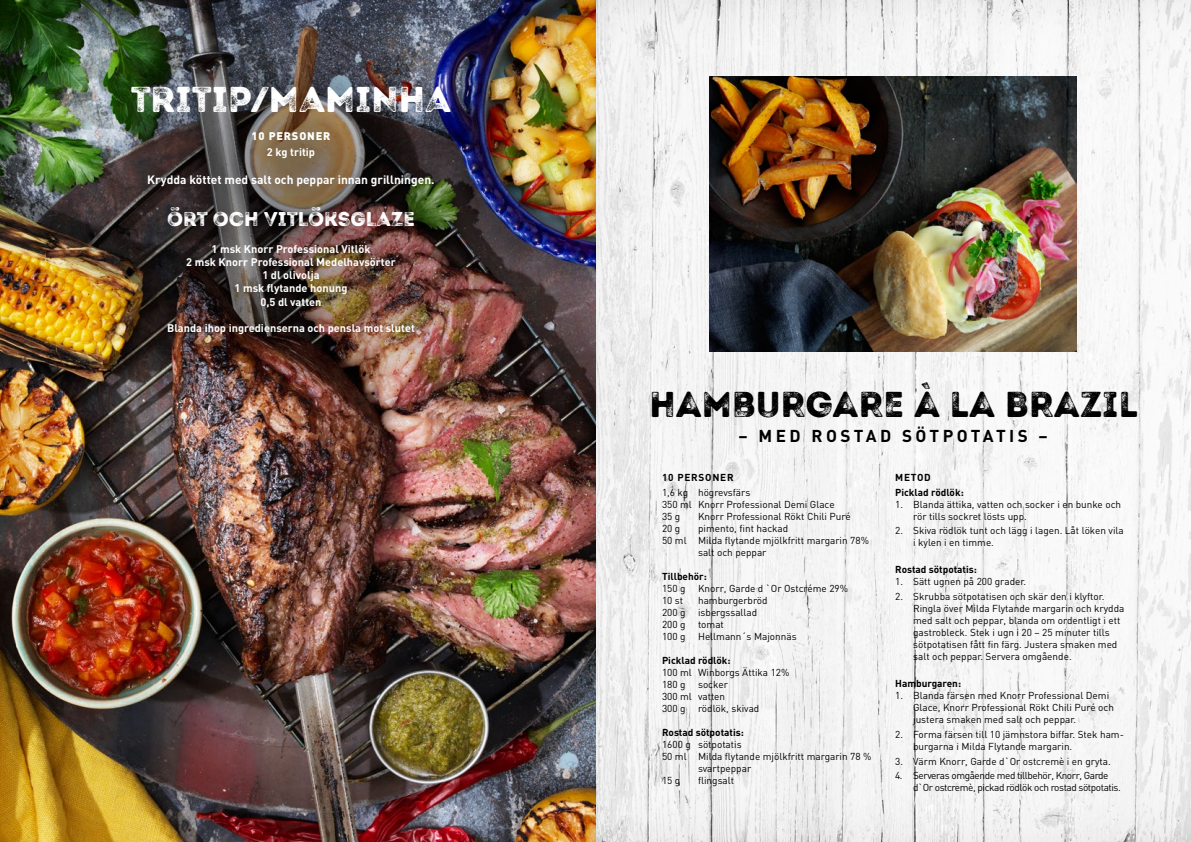
<style>
.page{position:relative;width:1191px;height:842px;background:#fff}
.page>*{position:absolute;margin:0;border:0;box-sizing:border-box;transform-origin:0 0}
.t1{font:36px "Intro Rust G Base";color:#000}
.t2{font:36px "Intro Rust G Base";color:#fff}
.t3{font:20px "Intro Rust G Base";color:#fff}
.t4{font:700 17px "DIN";letter-spacing:.2em;color:#000}
.t5{font:700 12px "DIN";color:#fff}
.t6{font:700 11px/13.2px "DIN";color:#fff;text-align:center}
.t7{font:900 11px "DIN";letter-spacing:.075em;color:#fff}
.t8{font:10px/12px "DIN";color:#000}
.t9{font:700 10px/14.8px "DIN";color:#000}
.t10{font:10px/12px "DIN";letter-spacing:-.04em;color:#000}
.t11{font:700 10px "DIN";letter-spacing:.075em;color:#000}
</style>
<div class="page">
<img style="left:0;top:0;width:1191px;height:842px">
<img style="left:709px;top:77px;width:367px;height:275px">
<h1 class="t2" style="left:131px;top:77px;width:322px">TRITIP/MAMINHA</h1>
<p class="t7" style="left:251px;top:128px;width:80px">10 PERSONER</p>
<p class="t6" style="left:267px;top:145px;width:50px">2 kg tritip</p>
<p class="t5" style="left:147px;top:172px;width:289px">Krydda köttet med salt och peppar innan grillningen.</p>
<h2 class="t3" style="left:167px;top:207px;width:249px">ÖRT OCH VITLÖKSGLAZE</h2>
<p class="t6" style="left:186px;top:242px;width:211px">1 msk Knorr Professional Vitlök<br>2 msk Knorr Professional Medelhavsörter<br>1 dl olivolja<br>1 msk flytande honung<br>0,5 dl vatten</p>
<p class="t6" style="left:167px;top:321px;width:249px">Blanda ihop ingredienserna och pensla mot slutet</p>
<h1 class="t1" style="left:649px;top:382px;width:490px">HAMBURGARE À LA BRAZIL</h1>
<h3 class="t4" style="left:738px;top:425px;width:311px">– MED ROSTAD SÖTPOTATIS –</h3>
<p class="t11" style="left:662px;top:471px;width:73px">10 PERSONER</p>
<p class="t8" style="left:662px;top:486px;width:174px">1,6 kg högrevsfärs<br>350 ml Knorr Professional Demi Glace<br>35 g</p>
<p class="t8" style="left:698px;top:510px;width:154px">Knorr Professional Rökt Chili Puré</p>
<p class="t8" style="left:662px;top:522px;width:20px">20 g</p>
<p class="t8" style="left:698px;top:522px;width:92px">pimento, fint hackad</p>
<p class="t8" style="left:662px;top:534px;width:208px">50 ml Milda flytande mjölkfritt margarin 78%</p>
<p class="t8" style="left:698px;top:546px;width:70px">salt och peppar</p>
<p class="t9" style="left:662px;top:568px;width:46px">Tillbehör:</p>
<p class="t8" style="left:662px;top:582px;width:187px">150 g Knorr, Garde d `Or Ostcréme 29%<br>10 st</p>
<p class="t8" style="left:662px;top:594px;width:136px;text-indent:36px">hamburgerbröd<br>200 g isbergssallad<br>200 g tomat<br>100 g Hellmann´s Majonnäs</p>
<p class="t9" style="left:662px;top:652px;width:70px">Picklad rödlök:</p>
<p class="t8" style="left:662px;top:666px;width:129px">100 ml Winborgs Ättika 12%<br>180 g socker<br>300 ml vatten<br>300 g rödlök, skivad</p>
<p class="t9" style="left:662px;top:724px;width:83px">Rostad sötpotatis:</p>
<p class="t8" style="left:662px;top:738px;width:81px">1600 g sötpotatis</p>
<p class="t8" style="left:662px;top:750px;width:211px">50 ml Milda flytande mjölkfritt margarin 78 %</p>
<p class="t8" style="left:698px;top:762px;width:55px">svartpeppar</p>
<p class="t8" style="left:662px;top:774px;width:20px">15 g</p>
<p class="t8" style="left:698px;top:774px;width:38px">flingsalt</p>
<p class="t9" style="left:895px;top:469px;width:70px">METOD<br>Picklad rödlök:</p>
<p class="t8" style="left:913px;top:498px;width:210px;text-indent:-18px">1. Blanda ättika, vatten och socker i en bunke och rör tills sockret lösts upp.</p>
<p class="t8" style="left:913px;top:525px;width:212px;text-indent:-18px">2. Skiva rödlök tunt och lägg i lagen. Låt löken vila i kylen i en timme.</p>
<p class="t9" style="left:895px;top:562px;width:83px">Rostad sötpotatis:</p>
<p class="t8" style="left:895px;top:575px;width:132px">1. Sätt ugnen på 200 grader.</p>
<p class="t8" style="left:913px;top:590px;width:213px;text-indent:-18px">2. Skrubba sötpotatisen och skär den i klyftor.<br>Ringla över Milda Flytande margarin och krydda med salt och peppar, blanda om ordentligt i ett gastrobleck. Stek i ugn i 20 – 25 minuter tills sötpotatisen fått fin färg. Justera smaken med salt och peppar. Servera omgående.</p>
<p class="t9" style="left:895px;top:675px;width:67px">Hamburgaren:</p>
<p class="t8" style="left:913px;top:689px;width:202px;text-indent:-18px">1. Blanda färsen med Knorr Professional Demi<br>Glace, Knorr Professional Rökt Chili Puré och justera smaken med salt och peppar.</p>
<p class="t8" style="left:913px;top:728px;width:212px;text-indent:-18px">2. Forma färsen till 10 jämnstora biffar. Stek ham&shy;burgarna i Milda Flytande margarin.</p>
<p class="t8" style="left:895px;top:755px;width:217px">3. Värm Knorr, Garde d`Or ostcremè i en gryta.</p>
<p class="t10" style="left:913px;top:770px;width:209px;text-indent:-18px">4. Serveras omgående med tillbehör, Knorr, Garde d`Or ostcremè, pickad rödlök och rostad sötpotatis.</p>
</div>
